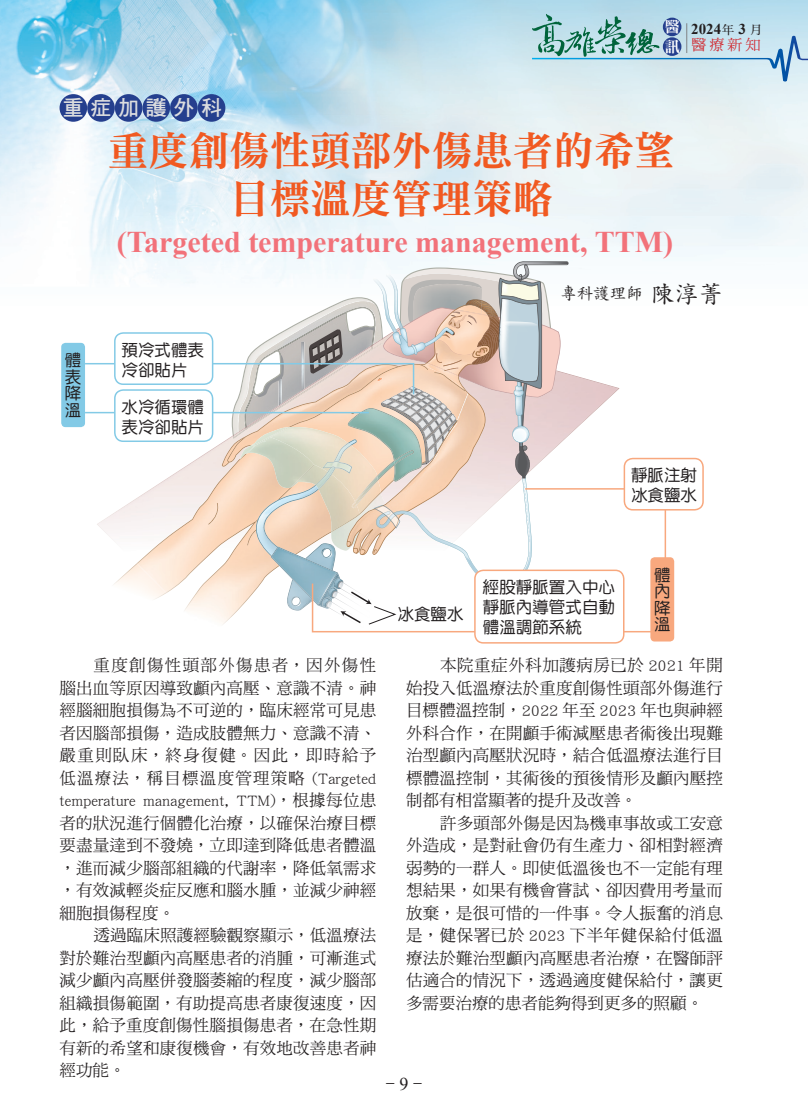
<style>
.page{position:relative;width:808px;height:1106px;background:#fff}
.page>*{position:absolute;margin:0;border:0;box-sizing:border-box;transform-origin:0 0}
.t1{font:40.5px "DF Ming Std W9";color:#f15921}
.t2{font:700 30px "Times New Roman";color:#f2727a}
.t3{font:21px "DF Hei Std W7";letter-spacing:.315em;color:#dcdddf}
.t4{font:18px "DF Ming Std W5";color:#231f20}
.t5{font:16.5px/22.5px "DF Ming Std W5";letter-spacing:.01em;color:#231f20;text-align:justify}
.t6{font:16.5px/16.5px "DF Yuan Md HK BF";color:#231f20;text-align:justify}
.t7{font:16.5px "DF Kai Shu Md HK BF";color:#231f20}
.t8{font:700 15px "Times New Roman";color:#231f20}
.t9{font:15px "DF Ming Std W5";color:#d1232a}
.t10{font:15px/20.2px "DF Ming Std W9";color:#fff}
.t11{font:12px "DF Ming Std W7";color:#231f20}
.s1{font-size:24px}
.s2{font-family:"Times New Roman"}
</style>
<div class="page">
<img style="left:0;top:0;width:808px;height:265px">
<svg style="left:532px;top:14px;width:276px;height:68px;background:#b0d2dd"></svg>
<img style="left:294px;top:373px;width:325px;height:271px">
<img style="left:211px;top:584px;width:50px;height:40px">
<img style="left:136px;top:584px;width:75px;height:30px">
<img style="left:288px;top:605px;width:23px;height:5px">
<img style="left:287px;top:584px;width:24px;height:21px">
<div style="left:60px;top:94px;width:27px;height:28px;background:#253f8e;border-radius:50%"></div>
<div style="left:87px;top:94px;width:28px;height:28px;background:#253f8e;border-radius:50%"></div>
<div style="left:115px;top:94px;width:27px;height:28px;background:#253f8e;border-radius:50%"></div>
<div style="left:142px;top:94px;width:28px;height:28px;background:#253f8e;border-radius:50%"></div>
<div style="left:170px;top:94px;width:28px;height:28px;background:#253f8e;border-radius:50%"></div>
<div style="left:198px;top:94px;width:27px;height:28px;background:#253f8e;border-radius:50%"></div>
<div style="left:61px;top:343px;width:24px;height:84px;background:#83cae6;border-radius:4px"></div>
<svg style="left:84px;top:261px;width:484px;height:323px"></svg>
<hr style="left:85px;top:412px;width:284px;height:1px;background:#83cae6">
<div style="left:115px;top:390px;width:98px;height:51px;background:#fff;border-radius:9px"></div>
<div style="left:114px;top:389px;width:99px;height:53px;border:2px solid #83cae6;border-radius:9px"></div>
<div style="left:115px;top:333px;width:98px;height:51px;background:#fff;border-radius:9px"></div>
<div style="left:114px;top:332px;width:99px;height:53px;border:2px solid #83cae6;border-radius:9px"></div>
<svg style="left:311px;top:487px;width:356px;height:146px"></svg>
<div style="left:475px;top:570px;width:149px;height:73px;background:#fff;border-radius:9px"></div>
<div style="left:474px;top:569px;width:150px;height:74px;border:2px solid #f8a87e;border-radius:9px"></div>
<div style="left:624px;top:458px;width:79px;height:52px;background:#fff;border-radius:9px"></div>
<div style="left:624px;top:458px;width:80px;height:52px;border:2px solid #f8a87e;border-radius:9px"></div>
<div style="left:650px;top:557px;width:24px;height:84px;background:#f8a87e;border-radius:4px"></div>
<p class="t10" style="left:665px;top:16px;width:16px">醫訊</p>
<p class="t8" style="left:691px;top:19px;width:31px">2024</p>
<p class="t11" style="left:722px;top:23px;width:13px">年</p>
<p class="t8" style="left:738px;top:19px;width:9px">3</p>
<p class="t11" style="left:750px;top:23px;width:13px">月</p>
<p class="t9" style="left:691px;top:36px;width:70px">醫療新知</p>
<p class="t3" style="left:63px;top:96px;width:161px">重症加護外科</p>
<p class="t1" style="left:108px;top:128px;width:569px">重度創傷性頭部外傷患者的希望</p>
<p class="t1" style="left:229px;top:177px;width:326px">目標溫度管理策略</p>
<p class="t2" style="left:117px;top:220px;width:557px">(Targeted temperature management, TTM)</p>
<p class="t6" style="left:65px;top:352px;width:17px">體表降溫</p>
<p class="t6" style="left:122px;top:341px;width:84px">預冷式體表</p>
<p class="t6" style="left:122px;top:361px;width:67px">冷卻貼片</p>
<p class="t6" style="left:122px;top:397px;width:84px;line-height:19.8px">水冷循環體表冷卻貼片</p>
<p class="t7" style="left:560px;top:285px;width:164px">專科護理師 <span class="s1">陳淳菁</span></p>
<p class="t6" style="left:631px;top:467px;width:67px">靜脈注射</p>
<p class="t6" style="left:631px;top:487px;width:67px">冰食鹽水</p>
<p class="t5" style="left:60px;top:653px;width:318px;text-indent:34px">重度創傷性頭部外傷患者，因外傷性腦出血等原因導致顱內高壓、意識不清。神經腦細胞損傷為不可逆的，臨床經常可見患者因腦部損傷，造成肢體無力、意識不清、嚴重則臥床，終身復健。因此，即時給予低溫療法，稱目標溫度管理策略 (Targeted temperature management, TTM)，根據每位患者的狀況進行個體化治療，以確保治療目標要盡量達到不發燒，立即達到降低患者體溫，進而減少腦部組織的代謝率，降低氧需求，有效減輕炎症反應和腦水腫，並減少神經細胞損傷程度。</p>
<p class="t5" style="left:60px;top:923px;width:318px;text-indent:34px">透過臨床照護經驗觀察顯示，低溫療法對於難治型顱內高壓患者的消腫，可漸進式減少顱內高壓併發腦萎縮的程度，減少腦部組織損傷範圍，有助提高患者康復速度，因此，給予重度創傷性腦損傷患者，在急性期有新的希望和康復機會，有效地改善患者神經功能。</p>
<p class="t6" style="left:398px;top:605px;width:67px">冰食鹽水</p>
<p class="t6" style="left:483px;top:579px;width:133px">經股靜脈置入中心</p>
<p class="t6" style="left:483px;top:599px;width:133px">靜脈內導管式自動</p>
<p class="t6" style="left:483px;top:618px;width:100px">體溫調節系統</p>
<p class="t6" style="left:654px;top:566px;width:17px">體內降溫</p>
<p class="t5" style="left:406px;top:653px;width:318px;text-indent:34px">本院重症外科加護病房已於 2021 年開始投入低溫療法於重度創傷性頭部外傷進行目標體溫控制，2022 年至 2023 年也與神經外科合作，在開顱手術減壓患者術後出現難治型顱內高壓狀況時，結合低溫療法進行目標體溫控制，其術後的預後情形及顱內壓控制都有相當顯著的提升及改善。</p>
<p class="t5" style="left:406px;top:811px;width:318px;text-indent:34px">許多頭部外傷是因為機車事故或工安意外造成，是對社會仍有生產力、卻相對經濟弱勢的一群人。即使低溫後也不一定能有理想結果，如果有機會嘗試、卻因費用考量而放棄，是很可惜的一件事。令人振奮的消息是，健保署已於 2023 下半年健保給付低溫療法於難治型顱內高壓患者治療，在醫師評估適合的情況下，透過適度健保給付，讓更多需要治療的患者能夠得到更多的照顧。</p>
<p class="t4" style="left:386px;top:1074px;width:37px">-<span class="s2">9</span>-</p>
</div>
